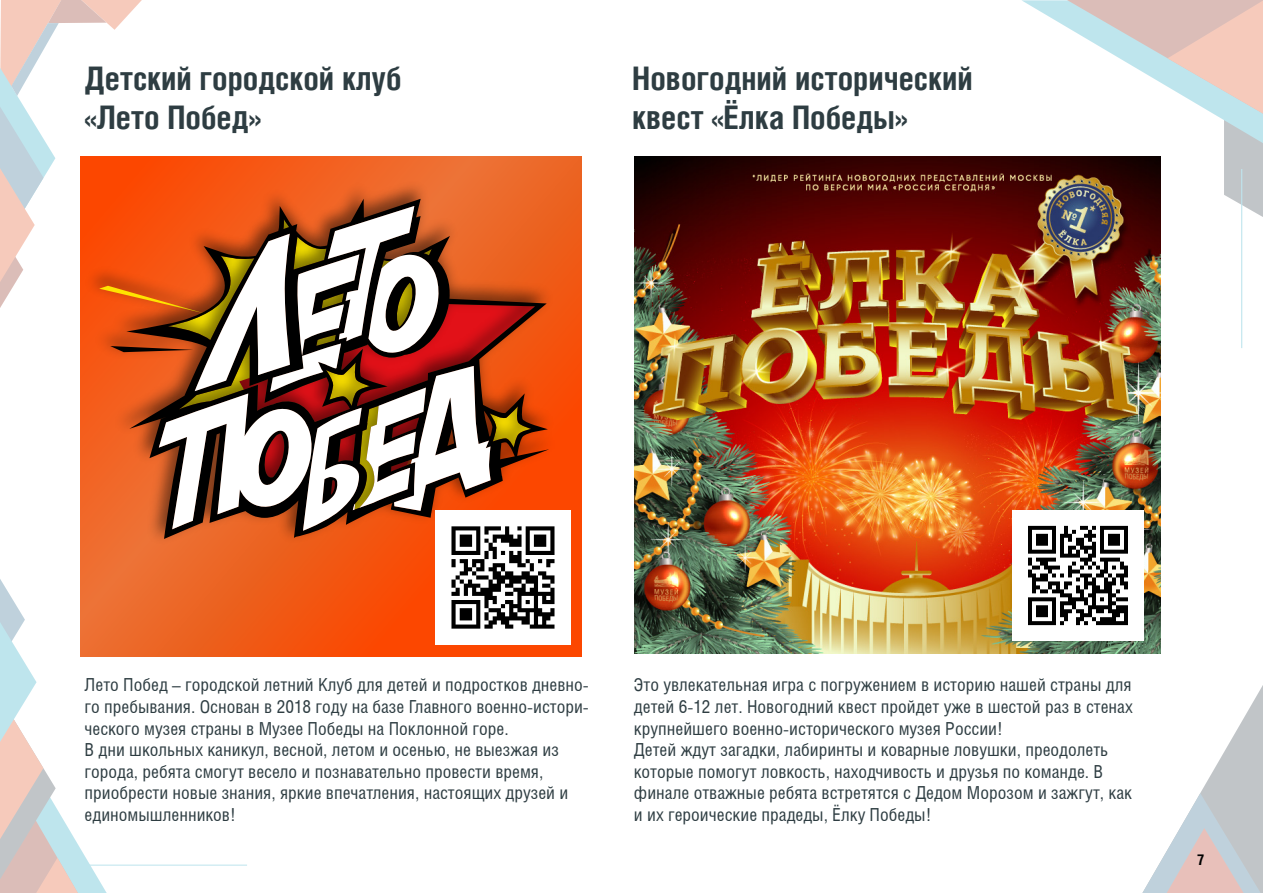
<style>
.page{position:relative;width:1263px;height:893px;background:#fff}
.page>*{position:absolute;margin:0;border:0;box-sizing:border-box;transform-origin:0 0}
.t1{font:700 32.55px/39.2px "Helios Cond";color:#2e3d42}
.t2{font:18px/21.6px "Helios Cond";color:#2e3d42}
.t3{font:700 15px "Helios Cond";color:#000}
</style>
<div class="page">
<svg style="left:1142px;top:685px;width:121px;height:208px"></svg>
<svg style="left:0;top:579px;width:108px;height:314px"></svg>
<svg style="left:1022px;top:0;width:241px;height:218px"></svg>
<hr style="left:1241px;top:169px;width:1px;height:179px;background:#28a8c4">
<hr style="left:88px;top:865px;width:159px;height:1px;background:#28a8c4">
<svg style="left:81px;top:156px;width:500px;height:500px;background:#f25a17"></svg>
<img style="left:87px;top:531px;width:348px;height:22px">
<img style="left:135px;top:531px;width:300px;height:13px">
<svg style="left:0;top:0;width:565px;height:531px"></svg>
<img style="left:435px;top:510px;width:135px;height:135px">
<img style="left:634px;top:156px;width:527px;height:498px">
<img style="left:1013px;top:510px;width:131px;height:131px">
<h1 class="t1" style="left:85px;top:58px;width:318px">Детский городской клуб «Лето Побед»</h1>
<h1 class="t1" style="left:632px;top:58px;width:342px">Новогодний исторический квест «Ёлка Победы»</h1>
<p class="t2" style="left:85px;top:674px;width:506px">Лето Побед – городской летний Клуб для детей и подростков дневно&shy;го пребывания. Основан в 2018 году на базе Главного военно-истори&shy;ческого музея страны в Музее Победы на Поклонной горе.<br>В дни школьных каникул, весной, летом и осенью, не выезжая из города, ребята смогут весело и познавательно провести время, приобрести новые знания, яркие впечатления, настоящих друзей и единомышленников!</p>
<p class="t2" style="left:634px;top:674px;width:500px">Это увлекательная игра с погружением в историю нашей страны для детей 6-12 лет. Новогодний квест пройдет уже в шестой раз в стенах крупнейшего военно-исторического музея России!<br>Детей ждут загадки, лабиринты и коварные ловушки, преодолеть которые помогут ловкость, находчивость и друзья по команде. В финале отважные ребята встретятся с Дедом Морозом и зажгут, как и их героические прадеды, Ёлку Победы!</p>
<p class="t3" style="left:1197px;top:851px;width:9px">7</p>
</div>
